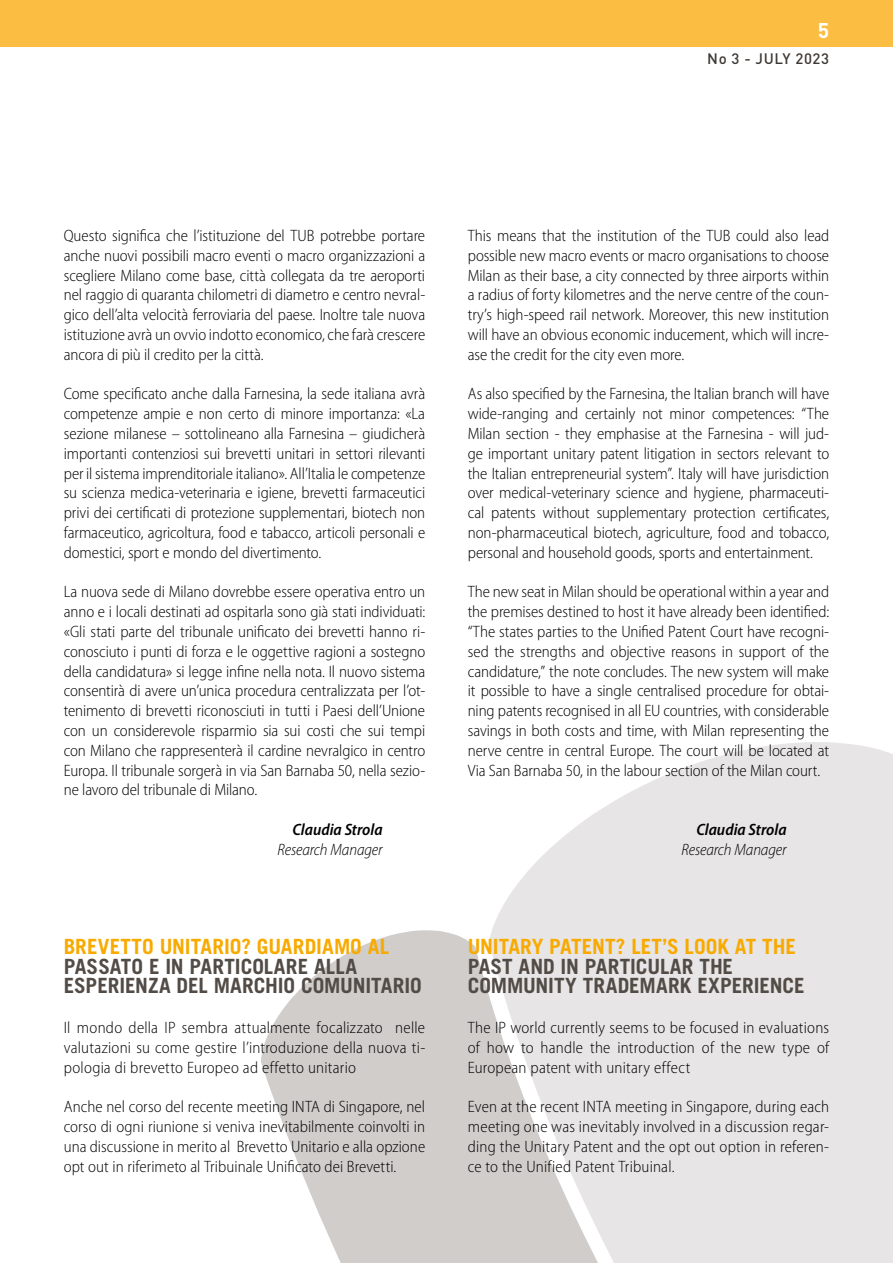
<style>
.page{position:relative;width:893px;height:1263px;background:#fff}
.page>*{position:absolute;margin:0;border:0;box-sizing:border-box;transform-origin:0 0}
.t1{font:700 21px/19.8px "Trade Gothic";color:#524b46}
.t2{font:700 21px "Trade Gothic";letter-spacing:.005em;color:#f8aa00}
.t3{font:700 21px "FFDIN Pro";color:#fff}
.t4{font:300 semi-condensed 16.5px/19.8px "Myriad Pro";color:#000;text-align:justify}
.t5{font:italic 300 semi-condensed 16.5px "Myriad Pro";letter-spacing:-.005em;color:#000}
.t6{font:italic 600 semi-condensed 16.5px "Myriad Pro";color:#000}
.t7{font:500 15px "FFDIN Pro";letter-spacing:.04em;color:#3f3934}
</style>
<div class="page">
<svg style="left:261px;top:930px;width:228px;height:333px;fill:#d0cdcb"></svg>
<svg style="left:489px;top:742px;width:404px;height:521px;background:#e8e6e6"></svg>
<div style="left:0;top:0;width:893px;height:47px;background:#fbbe43"></div>
<p class="t3" style="left:818px;top:13px;width:13px">5</p>
<p class="t7" style="left:707px;top:46px;width:123px">No 3 - JULY 2023</p>
<p class="t4" style="left:64px;top:226px;width:363px">Questo significa che l’istituzione del TUB potrebbe portare anche nuovi possibili macro eventi o macro organizzazioni a scegliere Milano come base, città collegata da tre aeroporti nel raggio di quaranta chilometri di diametro e centro nevral&shy;gico dell’alta velocità ferroviaria del paese. Inoltre tale nuova istituzione avrà un ovvio indotto economico, che farà crescere ancora di più il credito per la città.</p>
<p class="t4" style="left:64px;top:384px;width:363px">Come specificato anche dalla Farnesina, la sede italiana avrà competenze ampie e non certo di minore importanza: «La sezione milanese – sottolineano alla Farnesina – giudicherà importanti contenziosi sui brevetti unitari in settori rilevanti per il sistema imprenditoriale italiano». All’Italia le competenze su scienza medica-veterinaria e igiene, brevetti farmaceutici privi dei certificati di protezione supplementari, biotech non farmaceutico, agricoltura, food e tabacco, articoli personali e domestici, sport e mondo del divertimento.</p>
<p class="t4" style="left:64px;top:582px;width:363px">La nuova sede di Milano dovrebbe essere operativa entro un anno e i locali destinati ad ospitarla sono già stati individuati: «Gli stati parte del tribunale unificato dei brevetti hanno ri&shy;conosciuto i punti di forza e le oggettive ragioni a sostegno della candidatura» si legge infine nella nota. Il nuovo sistema consentirà di avere un’unica procedura centralizzata per l’ot&shy;tenimento di brevetti riconosciuti in tutti i Paesi dell’Unione con un considerevole risparmio sia sui costi che sui tempi con Milano che rappresenterà il cardine nevralgico in centro Europa. Il tribunale sorgerà in via San Barnaba 50, nella sezio&shy;ne lavoro del tribunale di Milano.</p>
<p class="t6" style="left:292px;top:820px;width:92px">Claudia Strola</p>
<p class="t5" style="left:278px;top:840px;width:107px">Research Manager</p>
<p class="t2" style="left:64px;top:933px;width:327px">BREVETTO UNITARIO? GUARDIAMO AL</p>
<p class="t1" style="left:64px;top:956px;width:360px">PASSATO E IN PARTICOLARE ALLA<br>ESPERIENZA DEL MARCHIO COMUNITARIO</p>
<p class="t4" style="left:64px;top:1018px;width:363px">Il mondo della IP sembra attualmente focalizzato nelle valutazioni su come gestire l’introduzione della nuova ti&shy;pologia di brevetto Europeo ad effetto unitario</p>
<p class="t4" style="left:64px;top:1097px;width:363px">Anche nel corso del recente meeting INTA di Singapore, nel corso di ogni riunione si veniva inevitabilmente coinvolti in una discussione in merito al Brevetto Unitario e alla opzione opt out in riferimeto al Tribuinale Unificato dei Brevetti.</p>
<p class="t4" style="left:468px;top:226px;width:363px">This means that the institution of the TUB could also lead possible new macro events or macro organisations to choose Milan as their base, a city connected by three airports within a radius of forty kilometres and the nerve centre of the coun&shy;try’s high-speed rail network. Moreover, this new institution will have an obvious economic inducement, which will incre&shy;ase the credit for the city even more.</p>
<p class="t4" style="left:468px;top:384px;width:363px">As also specified by the Farnesina, the Italian branch will have wide-ranging and certainly not minor competences: “The Milan section - they emphasise at the Farnesina - will jud&shy;ge important unitary patent litigation in sectors relevant to the Italian entrepreneurial system”. Italy will have jurisdiction over medical-veterinary science and hygiene, pharmaceuti&shy;cal patents without supplementary protection certificates, non-pharmaceutical biotech, agriculture, food and tobacco, personal and household goods, sports and entertainment.</p>
<p class="t4" style="left:468px;top:582px;width:363px">The new seat in Milan should be operational within a year and the premises destined to host it have already been identified: “The states parties to the Unified Patent Court have recogni&shy;sed the strengths and objective reasons in support of the candidature,” the note concludes. The new system will make it possible to have a single centralised procedure for obtai&shy;ning patents recognised in all EU countries, with considerable savings in both costs and time, with Milan representing the nerve centre in central Europe. The court will be located at Via San Barnaba 50, in the labour section of the Milan court.</p>
<p class="t6" style="left:696px;top:820px;width:92px">Claudia Strola</p>
<p class="t5" style="left:681px;top:840px;width:107px">Research Manager</p>
<p class="t2" style="left:468px;top:933px;width:330px">UNITARY PATENT? LET’S LOOK AT THE</p>
<p class="t1" style="left:468px;top:956px;width:338px">PAST AND IN PARTICULAR THE<br>COMMUNITY TRADEMARK EXPERIENCE</p>
<p class="t4" style="left:468px;top:1018px;width:363px">The IP world currently seems to be focused in evaluations of how to handle the introduction of the new type of European patent with unitary effect</p>
<p class="t4" style="left:468px;top:1097px;width:363px">Even at the recent INTA meeting in Singapore, during each meeting one was inevitably involved in a discussion regar&shy;ding the Unitary Patent and the opt out option in referen&shy;ce to the Unified Patent Tribuinal.</p>
</div>
